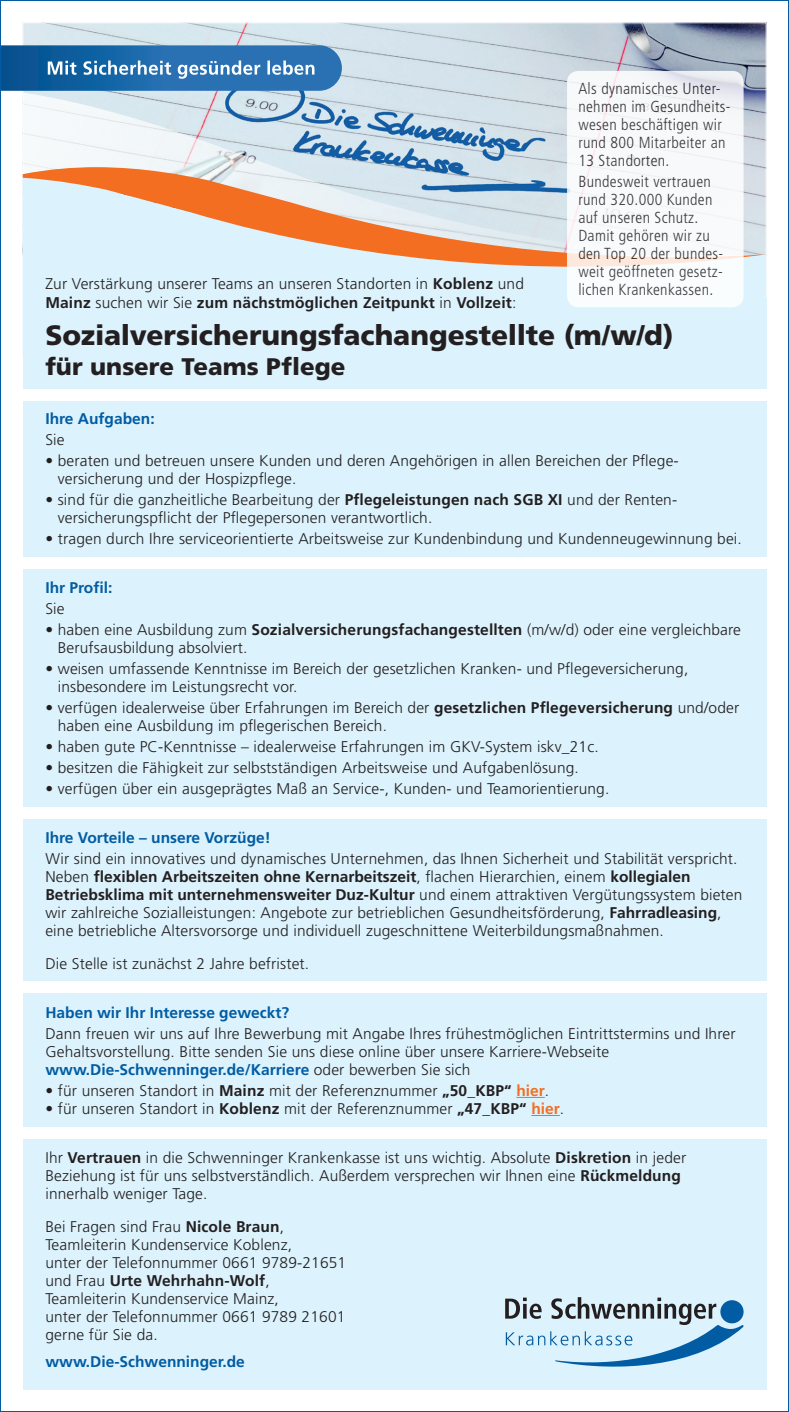
<style>
.page{position:relative;width:789px;height:1412px;background:#fff}
.page>*{position:absolute;margin:0;border:0;box-sizing:border-box;transform-origin:0 0}
.Titel{font:900 28px "Frutiger LT";letter-spacing:-.005em;color:#231f20}
.Titel-2{font:900 24px "Frutiger LT";color:#231f20}
.t1{font:300 condensed 16px/18px "Frutiger LT";letter-spacing:.02em;color:#231f20}
.Fließtext{font:300 15.6px/18px "Frutiger LT";letter-spacing:.01em;color:#231f20}
.Ansprechpartner{font:300 15.6px/18px "Frutiger LT";letter-spacing:.01em;color:#231f20}
.Zwischenhead{font:700 15.6px "Frutiger LT";color:#015ca3}
.Fließtext-2{font:700 15.6px "Frutiger LT";color:#015ca3}
.www{font:700 15.6px "Frutiger LT";color:#015ca3}
.s1{font-weight:700}
.s2{font-weight:700;color:#015ca3}
.s3{font-weight:700;color:#f36e21}
</style>
<div class="page">
<div style="left:23px;top:298px;width:742px;height:1091px;background:#dcf2fc"></div>
<img style="left:25px;top:25px;width:738px;height:67px">
<svg style="left:2px;top:45px;width:339px;height:46px;background:#3477b2"></svg>
<div style="left:23px;top:280px;width:742px;height:27px;background:#dcf2fc"></div>
<svg style="left:516px;top:1097px;width:28px;height:1px"></svg>
<svg style="left:531px;top:1115px;width:28px;height:1px"></svg>
<svg style="left:505px;top:1297px;width:238px;height:69px"></svg>
<svg style="left:23px;top:92px;width:742px;height:75px;fill:#d7e6ed"></svg>
<svg style="left:23px;top:167px;width:742px;height:113px;background:#ddcec5"></svg>
<svg style="left:566px;top:71px;width:177px;height:236px"></svg>
<div style="left:0;top:389px;width:788px;height:12px;background:#fff"></div>
<div style="left:0;top:557px;width:788px;height:11px;background:#fff"></div>
<div style="left:0;top:807px;width:788px;height:11px;background:#fff"></div>
<div style="left:0;top:981px;width:788px;height:12px;background:#fff"></div>
<div style="left:0;top:1127px;width:788px;height:12px;background:#fff"></div>
<p class="t1" style="left:578px;top:80px;width:153px">Als dynamisches Unter&shy;nehmen im Gesundheits&shy;wesen beschäftigen wir rund 800 Mitarbeiter an<br>13 Standorten.</p>
<p class="t1" style="left:578px;top:173px;width:146px">Bundesweit vertrauen rund 320.000 Kunden auf unseren Schutz.<br>Damit gehören wir zu den Top 20 der bundes&shy;weit geöffneten gesetz&shy;lichen Krankenkassen.</p>
<p class="Fließtext" style="left:45px;top:275px;width:480px">Zur Verstärkung unserer Teams an unseren Standorten in <span class="s1">Koblenz</span> und<br><span class="s1">Mainz</span> suchen wir Sie <span class="s1">zum nächstmöglichen Zeitpunkt</span> in <span class="s1">Vollzeit</span>:</p>
<p class="Titel" style="left:45px;top:319px;width:629px">Sozialversicherungsfachangestellte (m/w/d)</p>
<p class="Titel-2" style="left:45px;top:352px;width:301px">für unsere Teams Pflege</p>
<p class="Zwischenhead" style="left:45px;top:410px;width:111px">Ihre Aufgaben:</p>
<p class="Fließtext" style="left:45px;top:431px;width:21px">Sie</p>
<p class="Fließtext" style="left:58px;top:452px;width:622px;text-indent:-12px">• beraten und betreuen unsere Kunden und deren Angehörigen in allen Bereichen der Pflege&shy;versicherung und der Hospizpflege.</p>
<p class="Fließtext" style="left:58px;top:491px;width:620px;text-indent:-12px">• sind für die ganzheitliche Bearbeitung der <span class="s1">Pflegeleistungen nach SGB XI</span> und der Renten&shy;versicherungspflicht der Pflegepersonen verantwortlich.</p>
<p class="Fließtext" style="left:45px;top:530px;width:697px">• tragen durch Ihre serviceorientierte Arbeitsweise zur Kundenbindung und Kundenneugewinnung bei.</p>
<p class="Zwischenhead" style="left:45px;top:579px;width:68px">Ihr Profil:</p>
<p class="Fließtext" style="left:45px;top:600px;width:21px">Sie</p>
<p class="Fließtext" style="left:58px;top:621px;width:684px;text-indent:-12px">• haben eine Ausbildung zum <span class="s1">Sozialversicherungsfachangestellten</span> (m/w/d) oder eine vergleichbare<br>Berufsausbildung absolviert.</p>
<p class="Fließtext" style="left:58px;top:660px;width:631px;text-indent:-12px">• weisen umfassende Kenntnisse im Bereich der gesetzlichen Kranken- und Pflegeversicherung, insbesondere im Leistungsrecht vor.</p>
<p class="Fließtext" style="left:58px;top:699px;width:682px;text-indent:-12px">• verfügen idealerweise über Erfahrungen im Bereich der <span class="s1">gesetzlichen Pflegeversicherung</span> und/oder haben eine Ausbildung im pflegerischen Bereich.</p>
<p class="Fließtext" style="left:45px;top:738px;width:554px">• haben gute PC-Kenntnisse – idealerweise Erfahrungen im GKV-System iskv_21c.</p>
<p class="Fließtext" style="left:45px;top:759px;width:534px">• besitzen die Fähigkeit zur selbstständigen Arbeitsweise und Aufgabenlösung.</p>
<p class="Fließtext" style="left:45px;top:780px;width:565px">• verfügen über ein ausgeprägtes Maß an Service-, Kunden- und Teamorientierung.</p>
<p class="Fließtext-2" style="left:45px;top:828px;width:227px">Ihre Vorteile – unsere Vorzüge!</p>
<p class="Fließtext" style="left:45px;top:850px;width:698px">Wir sind ein innovatives und dynamisches Unternehmen, das Ihnen Sicherheit und Stabilität verspricht.<br>Neben <span class="s1">flexiblen Arbeitszeiten ohne Kernarbeitszeit</span>, flachen Hierarchien, einem <span class="s1">kollegialen Betriebsklima mit unternehmensweiter Duz-Kultur</span> und einem attraktiven Vergütungssystem bieten wir zahlreiche Sozialleistungen: Angebote zur betrieblichen Gesundheitsförderung, <span class="s1">Fahrradleasing</span>, eine betriebliche Altersvorsorge und individuell zugeschnittene Weiterbildungsmaßnahmen.</p>
<p class="Fließtext" style="left:45px;top:954px;width:265px">Die Stelle ist zunächst 2 Jahre befristet.</p>
<p class="Zwischenhead" style="left:45px;top:1003px;width:245px">Haben wir Ihr Interesse geweckt?</p>
<p class="Fließtext" style="left:45px;top:1024px;width:691px">Dann freuen wir uns auf Ihre Bewerbung mit Angabe Ihres frühestmöglichen Eintrittstermins und Ihrer<br>Gehaltsvorstellung. Bitte senden Sie uns diese online über unsere Karriere-Webseite <span class="s2">www.Die-Schwenninger.de/Karriere</span> oder bewerben Sie sich</p>
<p class="Fließtext" style="left:45px;top:1081px;width:505px">• für unseren Standort in <span class="s1">Mainz</span> mit der Referenznummer <span class="s1">„50_KBP“</span> <span class="s3">hier</span>.</p>
<p class="Fließtext" style="left:45px;top:1100px;width:520px">• für unseren Standort in <span class="s1">Koblenz</span> mit der Referenznummer <span class="s1">„47_KBP“</span> <span class="s3">hier</span>.</p>
<p class="Fließtext" style="left:45px;top:1149px;width:642px">Ihr <span class="s1">Vertrauen</span> in die Schwenninger Krankenkasse ist uns wichtig. Absolute <span class="s1">Diskretion</span> in jeder<br>Beziehung ist für uns selbstverständlich. Außerdem versprechen wir Ihnen eine <span class="s1">Rückmeldung </span>innerhalb weniger Tage.</p>
<p class="Ansprechpartner" style="left:45px;top:1217px;width:302px">Bei Fragen sind Frau <span class="s1">Nicole Braun</span>, Teamleiterin Kundenservice Koblenz,<br>unter der Telefonnummer 0661 9789-21651 und Frau <span class="s1">Urte Wehrhahn-Wolf</span>, Teamleiterin Kundenservice Mainz,<br>unter der Telefonnummer 0661 9789 21601 gerne für Sie da.</p>
<p class="www" style="left:45px;top:1352px;width:201px">www.Die-Schwenninger.de</p>
</div>
